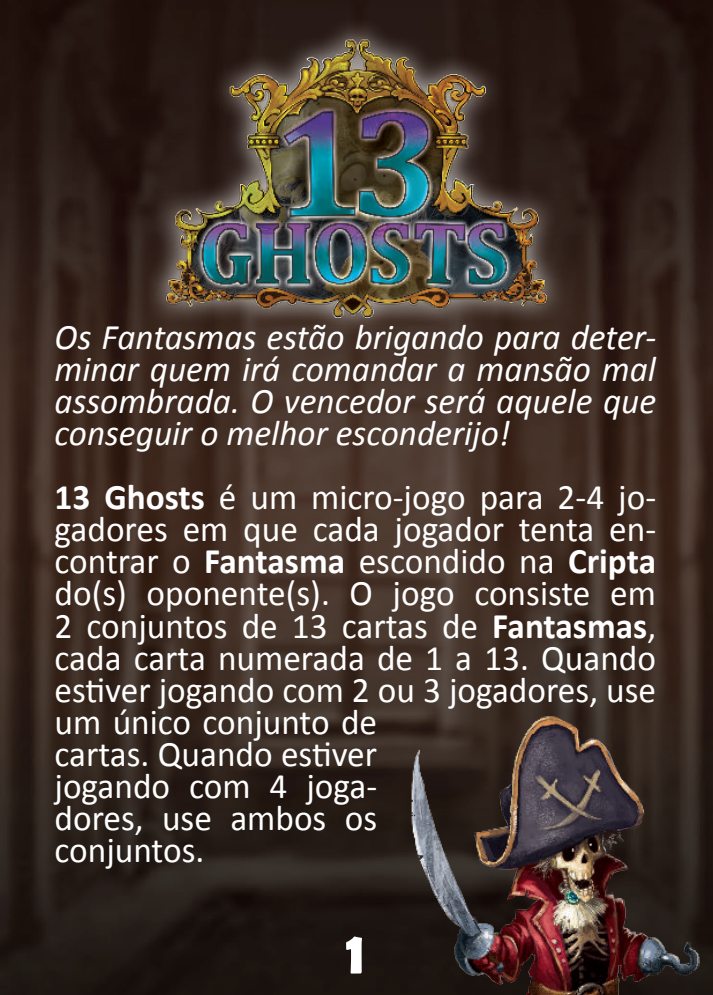
<style>
.page{position:relative;width:713px;height:995px;background:#fff}
.page>*{position:absolute;margin:0;border:0;box-sizing:border-box;transform-origin:0 0}
.t1{font:700 60px "Berlin Sans FB Demi";color:#fff}
.t2{font:36px/32px "Calibri";color:#fff}
.t3{font:italic 36px/32px "Calibri";color:#fff;text-align:justify}
.s1{font-weight:700}
</style>
<div class="page">
<img style="left:0;top:0;width:712px;height:994px">
<div style="left:143px;top:17px;width:425px;height:321px;background:#fff;opacity:.72"></div>
<img style="left:145px;top:23px;width:421px;height:304px">
<img style="left:377px;top:710px;width:335px;height:284px">
<p class="t3" style="left:55px;top:324px;width:602px">Os Fantasmas estão brigando para deter&shy;minar quem irá comandar a mansão mal assombrada. O vencedor será aquele que conseguir o melhor esconderijo!</p>
<p class="t2" style="left:55px;top:482px;width:602px"><span class="s1">13 Ghosts</span> é um micro-jogo para 2-4 jo&shy;gadores em que cada jogador tenta en&shy;contrar o <span class="s1">Fantasma</span> escondido na <span class="s1">Cripta </span>do(s) oponente(s). O jogo consiste em<br>2 conjuntos de 13 cartas de <span class="s1">Fantasmas</span>, cada carta numerada de 1 a 13. Quando estiver jogando com 2 ou 3 jogadores, use um único conjunto de<br>cartas. Quando estiver<br>jogando com 4 joga-<br>dores, use ambos os<br>conjuntos.</p>
<h1 class="t1" style="left:345px;top:925px;width:21px">1</h1>
</div>
